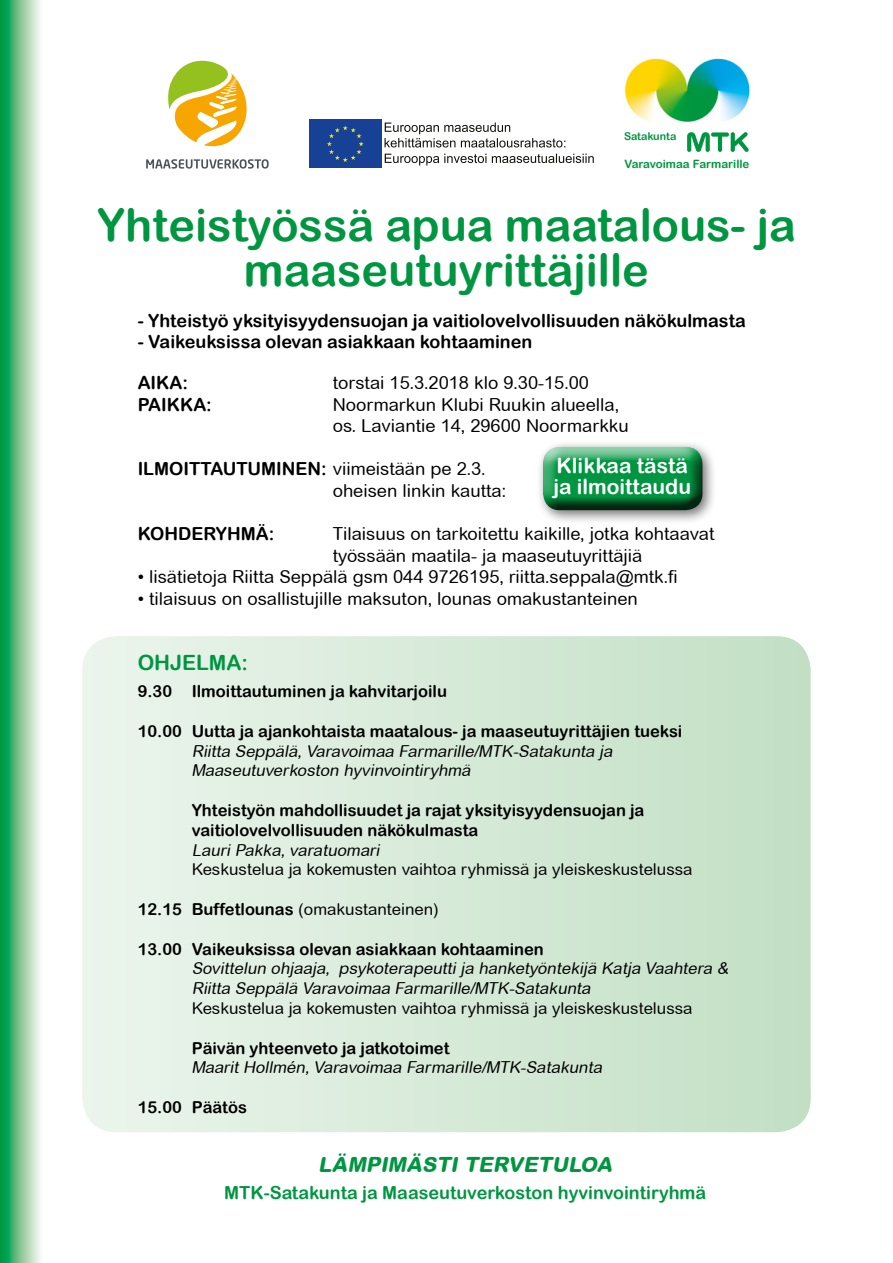
<style>
.page{position:relative;width:893px;height:1263px;background:#fff}
.page>*{position:absolute;margin:0;border:0;box-sizing:border-box;transform-origin:0 0}
.t1{font:45px/45px "Arial Rounded MT Bold";color:#009641;text-align:center}
.t2{font:21px/21px "Arial Rounded MT Bold";color:#fff}
.t3{font:italic 800 21px "Arial Rounded MT";color:#009641}
.t4{font:21px "Arial Rounded MT Bold";color:#009641}
.t5{font:18px/21.6px "Arial Rounded MT";color:#000}
.t6{font:18px "Arial Rounded MT Bold";color:#000}
.t7{font:18px "Arial Rounded MT Bold";color:#009641}
.t8{font:16.5px/19.8px "Arial Rounded MT Bold";color:#000}
.t9{font:italic 16.5px/19.8px "Arial Rounded MT";color:#000}
.t10{font:16.5px "Arial Rounded MT";color:#000}
.t11{font:11.55px "Arial Rounded MT Bold";color:#009641}
.t12{font:10.65px "Arial Rounded MT Bold";color:#009641}
.s1{font-family:"Arial Rounded MT"}
</style>
<div class="page">
<svg style="left:82px;top:636px;width:729px;height:496px;background:#d7ead8"></svg>
<div style="left:537px;top:440px;width:180px;height:85px;background:#000;opacity:.54"></div>
<div style="left:530px;top:436px;width:181px;height:75px;background:#fff"></div>
<div style="left:535px;top:445px;width:182px;height:66px;background:#000;opacity:.75"></div>
<svg style="left:0;top:0;width:41px;height:1263px;background:#78c595"></svg>
<img style="left:624px;top:58px;width:126px;height:64px">
<svg style="left:687px;top:132px;width:62px;height:20px"></svg>
<div style="left:307px;top:118px;width:76px;height:52px;background:linear-gradient(to right,#fff,#fff)"></div>
<div style="left:309px;top:120px;width:73px;height:48px;background:#164194"></div>
<svg style="left:327px;top:126px;width:37px;height:36px"></svg>
<img style="left:385px;top:123px;width:125px;height:9px">
<img style="left:384px;top:138px;width:178px;height:9px">
<img style="left:385px;top:154px;width:196px;height:9px">
<svg style="left:583px;top:154px;width:11px;height:9px"></svg>
<svg style="left:146px;top:159px;width:123px;height:10px"></svg>
<svg style="left:168px;top:60px;width:79px;height:87px"></svg>
<p class="t12" style="left:624px;top:130px;width:54px">Satakunta</p>
<p class="t11" style="left:624px;top:157px;width:127px">Varavoimaa Farmarille</p>
<h1 class="t1" style="left:97px;top:202px;width:700px">Yhteistyössä apua maatalous- ja maaseutuyrittäjille</h1>
<p class="t6" style="left:138px;top:310px;width:610px">- Yhteistyö yksityisyydensuojan ja vaitiolovelvollisuuden näkökulmasta</p>
<p class="t6" style="left:138px;top:331px;width:396px">- Vaikeuksissa olevan asiakkaan kohtaaminen</p>
<p class="t6" style="left:138px;top:372px;width:52px">AIKA:</p>
<p class="t5" style="left:333px;top:372px;width:258px">torstai 15.3.2018 klo 9.30-15.00</p>
<p class="t6" style="left:138px;top:393px;width:76px">PAIKKA:</p>
<p class="t5" style="left:333px;top:393px;width:298px">Noormarkun Klubi Ruukin alueella, os. Laviantie 14, 29600 Noormarkku</p>
<p class="t6" style="left:138px;top:458px;width:349px">ILMOITTAUTUMINEN: <span class="s1">viimeistään pe 2.3.</span></p>
<p class="t5" style="left:333px;top:480px;width:175px">oheisen linkin kautta:</p>
<p class="t6" style="left:138px;top:523px;width:138px">KOHDERYHMÄ:</p>
<p class="t5" style="left:333px;top:523px;width:383px">Tilaisuus on tarkoitettu kaikille, jotka kohtaavat työssään maatila- ja maaseutuyrittäjiä</p>
<p class="t5" style="left:138px;top:566px;width:541px">• lisätietoja Riitta Seppälä gsm 044 9726195, riitta.seppala@mtk.fi</p>
<p class="t5" style="left:138px;top:588px;width:502px">• tilaisuus on osallistujille maksuton, lounas omakustanteinen</p>
<p class="t2" style="left:553px;top:455px;width:139px">Klikkaa tästä ja ilmoittaudu</p>
<p class="t4" style="left:138px;top:650px;width:112px">OHJELMA:</p>
<p class="t8" style="left:138px;top:681px;width:311px">9.30 Ilmoittautuminen ja kahvitarjoilu</p>
<p class="t8" style="left:138px;top:721px;width:546px">10.00 Uutta ja ajankohtaista maatalous- ja maaseutuyrittäjien tueksi</p>
<p class="t9" style="left:192px;top:741px;width:426px">Riitta Seppälä, Varavoimaa Farmarille/MTK-Satakunta ja<br>Maaseutuverkoston hyvinvointiryhmä</p>
<p class="t8" style="left:192px;top:800px;width:454px">Yhteistyön mahdollisuudet ja rajat yksityisyydensuojan ja vaitiolovelvollisuuden näkökulmasta</p>
<p class="t9" style="left:192px;top:840px;width:193px">Lauri Pakka, varatuomari</p>
<p class="t10" style="left:192px;top:860px;width:502px">Keskustelua ja kokemusten vaihtoa ryhmissä ja yleiskeskustelussa</p>
<p class="t8" style="left:138px;top:899px;width:303px">12.15 Buffetlounas <span class="s1">(omakustanteinen)</span></p>
<p class="t8" style="left:138px;top:939px;width:408px">13.00 Vaikeuksissa olevan asiakkaan kohtaaminen</p>
<p class="t9" style="left:192px;top:959px;width:541px">Sovittelun ohjaaja, psykoterapeutti ja hanketyöntekijä Katja Vaahtera &amp;<br>Riitta Seppälä Varavoimaa Farmarille/MTK-Satakunta</p>
<p class="t10" style="left:192px;top:998px;width:502px">Keskustelua ja kokemusten vaihtoa ryhmissä ja yleiskeskustelussa</p>
<p class="t8" style="left:192px;top:1038px;width:259px">Päivän yhteenveto ja jatkotoimet</p>
<p class="t9" style="left:192px;top:1058px;width:415px">Maarit Hollmén, Varavoimaa Farmarille/MTK-Satakunta</p>
<p class="t8" style="left:138px;top:1097px;width:111px">15.00 Päätös</p>
<p class="t3" style="left:318px;top:1152px;width:300px">LÄMPIMÄSTI TERVETULOA</p>
<p class="t7" style="left:224px;top:1182px;width:484px">MTK-Satakunta ja Maaseutuverkoston hyvinvointiryhmä</p>
</div>
